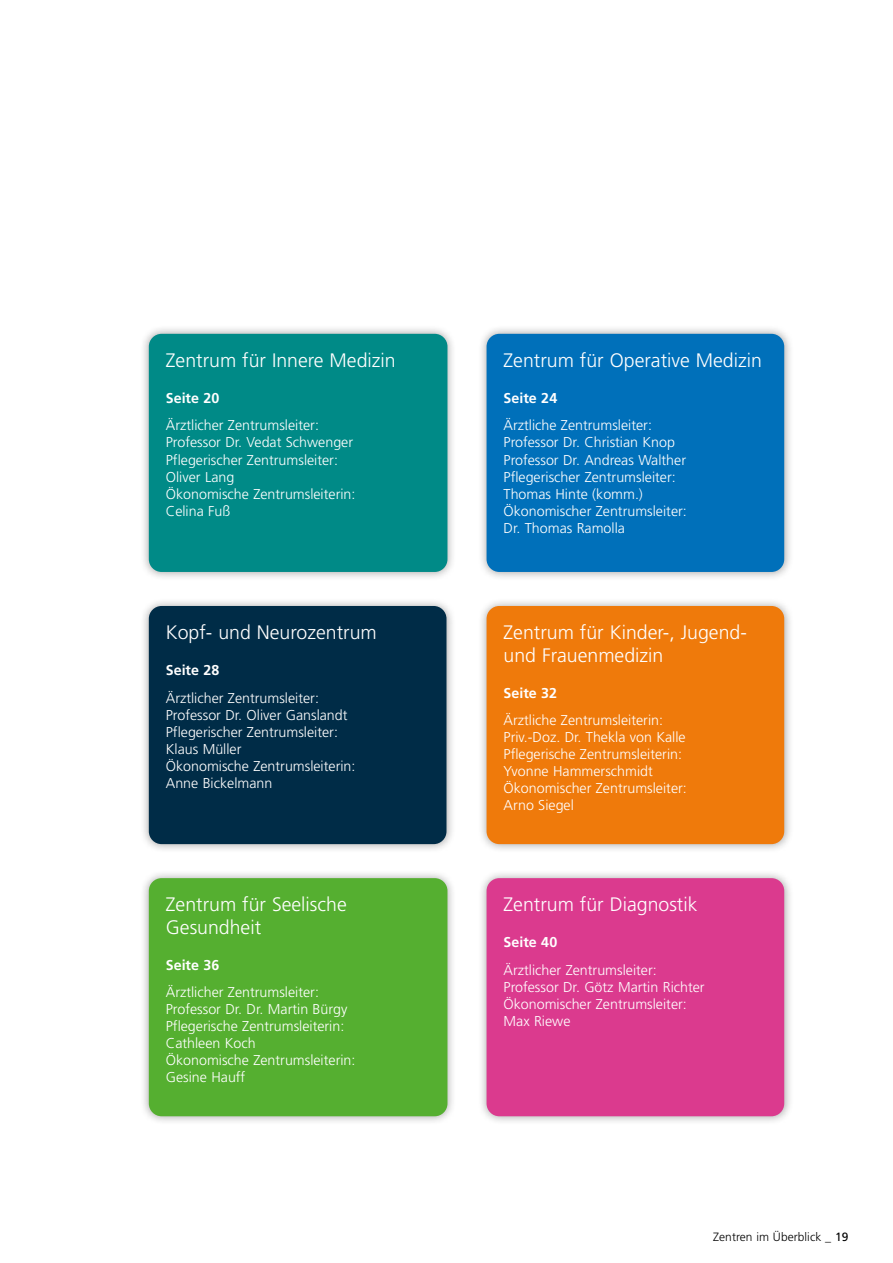
<style>
.page{position:relative;width:893px;height:1263px;background:#fff}
.page>*{position:absolute;margin:0;border:0;box-sizing:border-box;transform-origin:0 0}
.t1{font:300 19.5px/22.5px "Frutiger LT Pro";color:#fff}
.t2{font:300 14.25px/17px "Frutiger LT Pro";color:#fff}
.t3{font:700 14.25px "Frutiger LT Pro";color:#fff}
.t4{font:300 12px "Frutiger LT Pro";letter-spacing:.005em;color:#000}
.s1{font-weight:400}
</style>
<div class="page">
<div style="left:140px;top:325px;width:317px;height:257px;background:#000;opacity:.35"></div>
<div style="left:149px;top:334px;width:298px;height:238px;background:#008a87;border-radius:13px"></div>
<div style="left:140px;top:597px;width:316px;height:257px;background:#000;opacity:.35"></div>
<div style="left:149px;top:606px;width:297px;height:238px;background:#002c47;border-radius:13px"></div>
<div style="left:478px;top:325px;width:316px;height:257px;background:#000;opacity:.35"></div>
<div style="left:487px;top:334px;width:297px;height:238px;background:#0070ba;border-radius:13px"></div>
<div style="left:140px;top:869px;width:317px;height:257px;background:#000;opacity:.35"></div>
<div style="left:149px;top:878px;width:298px;height:238px;background:#55af30;border-radius:13px"></div>
<div style="left:478px;top:597px;width:316px;height:257px;background:#000;opacity:.35"></div>
<div style="left:487px;top:606px;width:297px;height:238px;background:#ef7a0b;border-radius:13px"></div>
<div style="left:478px;top:869px;width:316px;height:257px;background:#000;opacity:.35"></div>
<div style="left:487px;top:878px;width:297px;height:238px;background:#db3a8e;border-radius:13px"></div>
<h1 class="t1" style="left:166px;top:349px;width:231px">Zentrum für Innere Medizin</h1>
<p class="t3" style="left:166px;top:389px;width:55px">Seite 20</p>
<p class="t2" style="left:166px;top:417px;width:191px">Ärztlicher Zentrumsleiter:<br>Professor Dr. Vedat Schwenger<br>Pflegerischer Zentrumsleiter:<br>Oliver Lang<br>Ökonomische Zentrumsleiterin:<br>Celina Fuß</p>
<h1 class="t1" style="left:166px;top:621px;width:212px">Kopf- und Neurozentrum</h1>
<p class="t3" style="left:166px;top:662px;width:55px">Seite 28</p>
<p class="t2" style="left:166px;top:689px;width:191px">Ärztlicher Zentrumsleiter:<br>Professor Dr. Oliver Ganslandt<br>Pflegerischer Zentrumsleiter:<br>Klaus Müller<br>Ökonomische Zentrumsleiterin:<br>Anne Bickelmann</p>
<h1 class="t1" style="left:166px;top:893px;width:182px">Zentrum für Seelische<br>Gesundheit</h1>
<p class="t3" style="left:166px;top:956px;width:55px">Seite 36</p>
<p class="t2" style="left:166px;top:984px;width:191px">Ärztlicher Zentrumsleiter:<br>Professor Dr. Dr. Martin Bürgy<br>Pflegerische Zentrumsleiterin:<br>Cathleen Koch<br>Ökonomische Zentrumsleiterin:<br>Gesine Hauff</p>
<h1 class="t1" style="left:504px;top:349px;width:260px">Zentrum für Operative Medizin</h1>
<p class="t3" style="left:504px;top:389px;width:55px">Seite 24</p>
<p class="t2" style="left:504px;top:417px;width:185px">Ärztliche Zentrumsleiter:<br>Professor Dr. Christian Knop<br>Professor Dr. Andreas Walther<br>Pflegerischer Zentrumsleiter:<br>Thomas Hinte (komm.)<br>Ökonomischer Zentrumsleiter:<br>Dr. Thomas Ramolla</p>
<h1 class="t1" style="left:504px;top:621px;width:245px">Zentrum für Kinder-, Jugend&shy;und Frauenmedizin</h1>
<p class="t3" style="left:504px;top:684px;width:55px">Seite 32</p>
<p class="t2" style="left:504px;top:712px;width:185px">Ärztliche Zentrumsleiterin:<br>Priv.-Doz. Dr. Thekla von Kalle<br>Pflegerische Zentrumsleiterin:<br>Yvonne Hammerschmidt<br>Ökonomischer Zentrumsleiter:<br>Arno Siegel</p>
<h1 class="t1" style="left:504px;top:893px;width:195px">Zentrum für Diagnostik</h1>
<p class="t3" style="left:504px;top:934px;width:55px">Seite 40</p>
<p class="t2" style="left:504px;top:961px;width:203px">Ärztlicher Zentrumsleiter:<br>Professor Dr. Götz Martin Richter<br>Ökonomischer Zentrumsleiter:<br>Max Riewe</p>
<p class="t4" style="left:713px;top:1230px;width:137px">Zentren im Überblick <span class="s1">_ 19</span></p>
</div>
